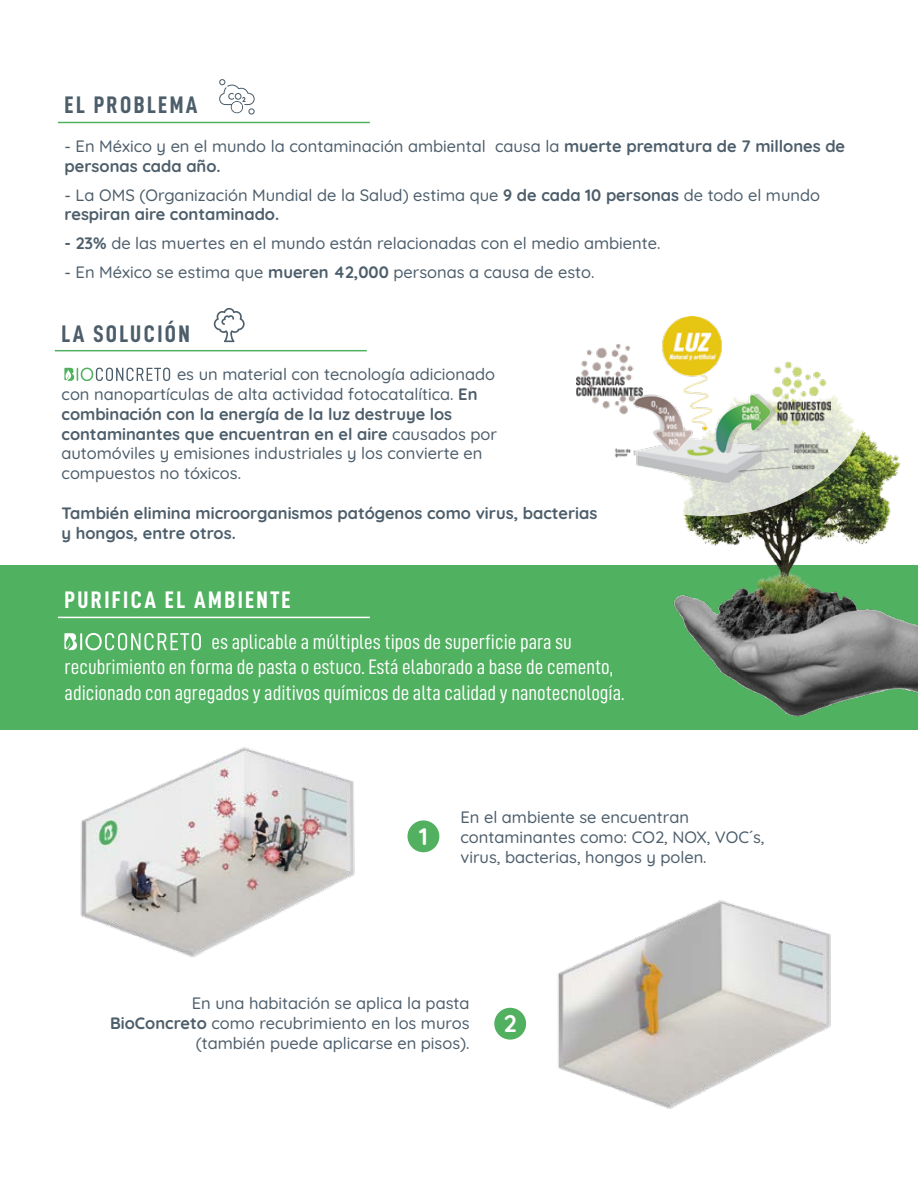
<style>
.page{position:relative;width:918px;height:1188px;background:#fff}
.page>*{position:absolute;margin:0;border:0;box-sizing:border-box;transform-origin:0 0}
.t1{font:24px "D DIN Condensed Bold";letter-spacing:.1em;color:#4d5e6b}
.t2{font:24px "D DIN Condensed Bold";letter-spacing:.1em;color:#fff}
.t3{font:700 24px "Quicksand";color:#fff}
.t4{font:21px/25.2px "D DIN Condensed";color:#fff}
.t5{font:500 16.5px/19.8px "Quicksand";color:#4d5e6b}
.t6{font:700 16.5px/19.8px "Quicksand";color:#4d5e6b}
.s1{font-weight:700}
</style>
<div class="page">
<div style="left:0;top:565px;width:918px;height:165px;background:#50b160"></div>
<img style="left:673px;top:441px;width:245px;height:276px">
<img style="left:673px;top:396px;width:198px;height:120px">
<img style="left:576px;top:316px;width:255px;height:167px">
<hr style="left:58px;top:122px;width:312px;height:1px;background:#50b160">
<hr style="left:58px;top:617px;width:312px;height:1px;background:#fff">
<hr style="left:55px;top:350px;width:312px;height:1px;background:#50b160">
<svg style="left:64px;top:368px;width:106px;height:13px"></svg>
<svg style="left:64px;top:633px;width:137px;height:17px"></svg>
<svg style="left:219px;top:79px;width:36px;height:36px"></svg>
<div style="left:232px;top:102px;width:10px;height:10px;background:#fff;border-radius:50%"></div>
<svg style="left:214px;top:308px;width:31px;height:34px"></svg>
<img style="left:80px;top:747px;width:332px;height:211px">
<img style="left:494px;top:900px;width:337px;height:209px">
<div style="left:408px;top:820px;width:31px;height:32px;background:#52b161;border-radius:50%"></div>
<div style="left:494px;top:1008px;width:32px;height:32px;background:#52b161;border-radius:50%"></div>
<h1 class="t1" style="left:65px;top:92px;width:134px">EL PROBLEMA</h1>
<p class="t5" style="left:65px;top:135px;width:782px">- En México y en el mundo la contaminación ambiental causa la <span class="s1">muerte prematura de 7 millones de personas cada año.</span></p>
<p class="t5" style="left:65px;top:183px;width:757px">- La OMS (Organización Mundial de la Salud) estima que <span class="s1">9 de cada 10 personas</span> de todo el mundo <span class="s1">respiran aire contaminado.</span></p>
<p class="t5" style="left:65px;top:232px;width:597px"><span class="s1">- 23%</span> de las muertes en el mundo están relacionadas con el medio ambiente.</p>
<p class="t5" style="left:65px;top:261px;width:531px">- En México se estima que <span class="s1">mueren 42,000</span> personas a causa de esto.</p>
<h1 class="t1" style="left:62px;top:320px;width:130px">LA SOLUCIÓN</h1>
<p class="t5" style="left:62px;top:363px;width:437px;text-indent:116px">es un material con tecnología adicionado con nanopartículas de alta actividad fotocatalítica. <span class="s1">En combinación con la energía de la luz destruye los contaminantes que encuentran en el aire</span> causados por automóviles y emisiones industriales y los convierte en compuestos no tóxicos.</p>
<p class="t6" style="left:62px;top:501px;width:537px">También elimina microorganismos patógenos como virus, bacterias y hongos, entre otros.</p>
<h1 class="t2" style="left:65px;top:587px;width:228px">PURIFICA EL AMBIENTE</h1>
<p class="t4" style="left:65px;top:629px;width:561px;text-indent:147px">es aplicable a múltiples tipos de superficie para su recubrimiento en forma de pasta o estuco. Está elaborado a base de cemento, adicionado con agregados y aditivos químicos de alta calidad y nanotecnología.</p>
<h1 class="t3" style="left:419px;top:818px;width:10px">1</h1>
<p class="t5" style="left:460px;top:806px;width:306px">En el ambiente se encuentran contaminantes como: CO2, NOX, VOC´s, virus, bacterias, hongos y polen.</p>
<p class="t5" style="left:110px;top:991px;width:361px;text-align:right">En una habitación se aplica la pasta<br><span class="s1">BioConcreto</span> como recubrimiento en los muros (también puede aplicarse en pisos).</p>
<h1 class="t3" style="left:504px;top:1005px;width:14px">2</h1>
</div>
